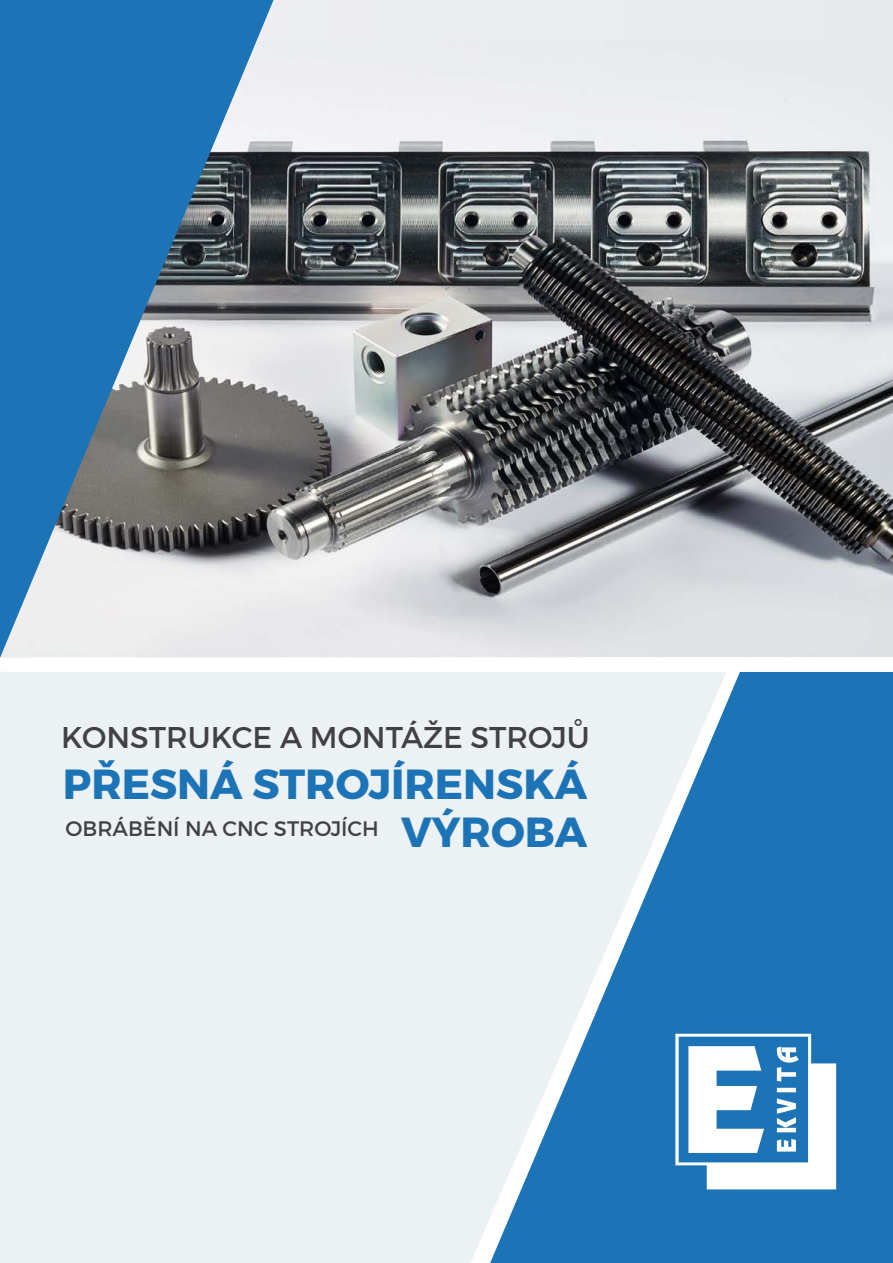
<style>
.page{position:relative;width:893px;height:1263px;background:#fff}
.page>*{position:absolute;margin:0;border:0;box-sizing:border-box;transform-origin:0 0}
.t1{font:700 42px/48px "Montserrat";color:#1c74b7;text-align:right}
.t2{font:30px "Montserrat";color:#414042}
.t3{font:21px "Montserrat";color:#414042}
</style>
<div class="page">
<div style="left:245px;top:0;width:648px;height:53px;background:#e9ecef"></div>
<img style="left:279px;top:53px;width:614px;height:604px">
<svg style="left:0;top:0;width:279px;height:658px;background:#5c88aa"></svg>
<div style="left:0;top:672px;width:490px;height:591px;background:#ecf1f4"></div>
<svg style="left:490px;top:672px;width:403px;height:591px;background:#65a0cc"></svg>
<svg style="left:675px;top:1034px;width:161px;height:155px"></svg>
<p class="t2" style="left:61px;top:719px;width:530px">KONSTRUKCE A MONTÁŽE STROJŮ</p>
<p class="t1" style="left:63px;top:761px;width:526px">PŘESNÁ STROJÍRENSKÁ<br>VÝROBA</p>
<p class="t3" style="left:66px;top:816px;width:315px">OBRÁBĚNÍ NA CNC STROJÍCH</p>
</div>
